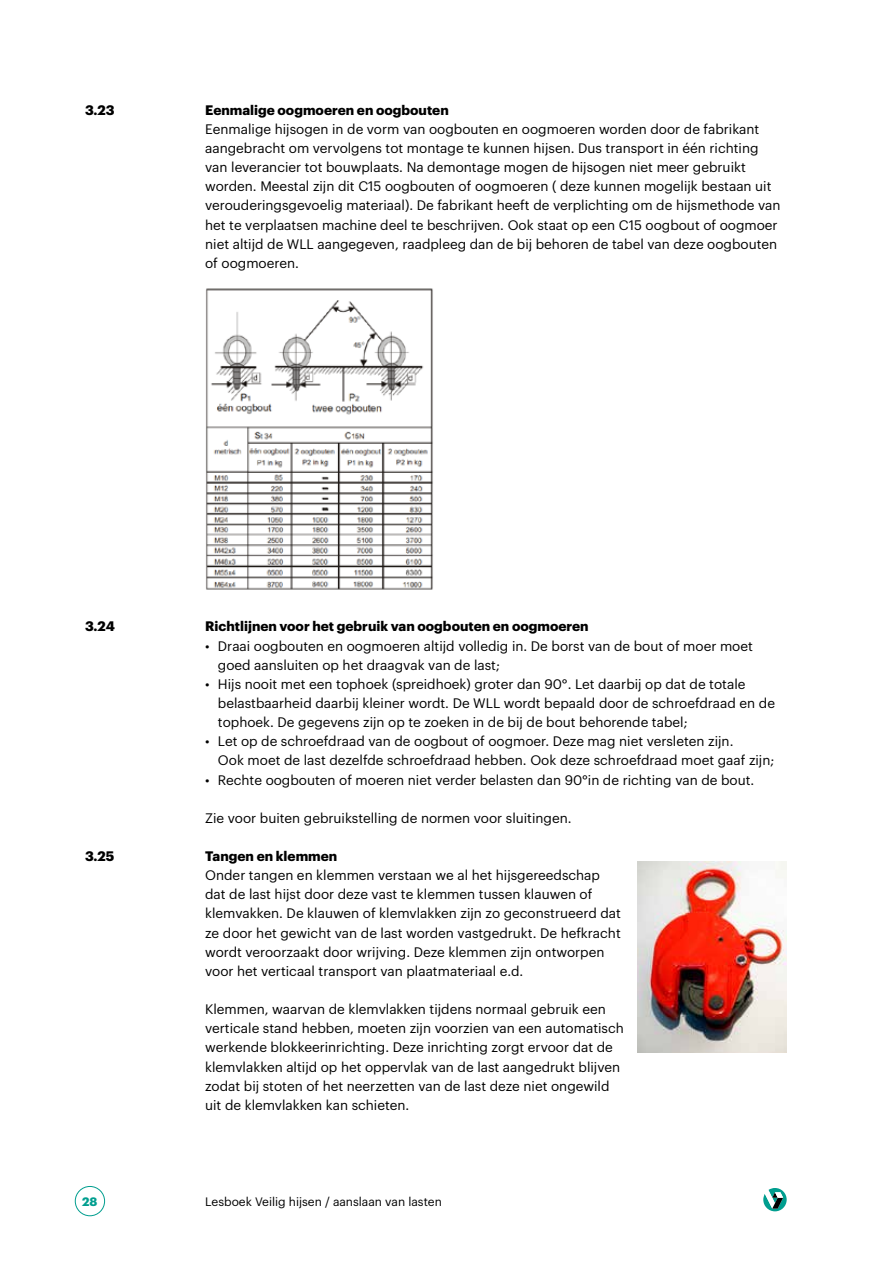
<style>
.page{position:relative;width:893px;height:1263px;background:#fff}
.page>*{position:absolute;margin:0;border:0;box-sizing:border-box;transform-origin:0 0}
.t1{font:13.5px/19.2px "Graphik";color:#000}
.t2{font:700 13.5px "Graphik";color:#000}
.t3{font:12px "Graphik";color:#000}
.t4{font:700 12px "Graphik";color:#009e8f}
</style>
<div class="page">
<div style="left:75px;top:1186px;width:30px;height:30px;border:1px solid #009e8f;border-radius:50%"></div>
<svg style="left:763px;top:1188px;width:24px;height:23px"></svg>
<img style="left:206px;top:288px;width:227px;height:302px">
<img style="left:638px;top:861px;width:149px;height:191px">
<p class="t2" style="left:85px;top:99px;width:31px">3.23</p>
<p class="t2" style="left:205px;top:99px;width:245px">Eenmalige oogmoeren en oogbouten</p>
<p class="t1" style="left:205px;top:118px;width:577px">Eenmalige hijsogen in de vorm van oogbouten en oogmoeren worden door de fabrikant aangebracht om vervolgens tot montage te kunnen hijsen. Dus transport in één richting van leverancier tot bouwplaats. Na demontage mogen de hijsogen niet meer gebruikt worden. Meestal zijn dit C15 oogbouten of oogmoeren ( deze kunnen mogelijk bestaan uit verouderingsgevoelig materiaal). De fabrikant heeft de verplichting om de hijsmethode van het te verplaatsen machine deel te beschrijven. Ook staat op een C15 oogbout of oogmoer niet altijd de WLL aangegeven, raadpleeg dan de bij behoren de tabel van deze oogbouten of oogmoeren.</p>
<p class="t2" style="left:85px;top:616px;width:31px">3.24</p>
<p class="t2" style="left:85px;top:846px;width:31px">3.25</p>
<p class="t2" style="left:205px;top:616px;width:385px">Richtlijnen voor het gebruik van oogbouten en oogmoeren</p>
<p class="t1" style="left:218px;top:635px;width:536px;text-indent:-13px">• Draai oogbouten en oogmoeren altijd volledig in. De borst van de bout of moer moet goed aansluiten op het draagvak van de last;</p>
<p class="t1" style="left:218px;top:673px;width:559px;text-indent:-13px">• Hijs nooit met een tophoek (spreidhoek) groter dan 90°. Let daarbij op dat de totale belastbaarheid daarbij kleiner wordt. De WLL wordt bepaald door de schroefdraad en de tophoek. De gegevens zijn op te zoeken in de bij de bout behorende tabel;</p>
<p class="t1" style="left:218px;top:731px;width:558px;text-indent:-13px">• Let op de schroefdraad van de oogbout of oogmoer. Deze mag niet versleten zijn.<br>Ook moet de last dezelfde schroefdraad hebben. Ook deze schroefdraad moet gaaf zijn;</p>
<p class="t1" style="left:205px;top:769px;width:551px">• Rechte oogbouten of moeren niet verder belasten dan 90°in de richting van de bout.</p>
<p class="t1" style="left:205px;top:807px;width:368px">Zie voor buiten gebruikstelling de normen voor sluitingen.</p>
<p class="t2" style="left:205px;top:846px;width:134px">Tangen en klemmen</p>
<p class="t1" style="left:205px;top:864px;width:417px">Onder tangen en klemmen verstaan we al het hijsgereedschap dat de last hijst door deze vast te klemmen tussen klauwen of klemvakken. De klauwen of klemvlakken zijn zo geconstrueerd dat ze door het gewicht van de last worden vastgedrukt. De hefkracht wordt veroorzaakt door wrijving. Deze klemmen zijn ontworpen voor het verticaal transport van plaatmateriaal e.d.</p>
<p class="t1" style="left:205px;top:998px;width:420px">Klemmen, waarvan de klemvlakken tijdens normaal gebruik een verticale stand hebben, moeten zijn voorzien van een automatisch werkende blokkeerinrichting. Deze inrichting zorgt ervoor dat de klemvlakken altijd op het oppervlak van de last aangedrukt blijven zodat bij stoten of het neerzetten van de last deze niet ongewild uit de klemvlakken kan schieten.</p>
<p class="t4" style="left:82px;top:1192px;width:17px">28</p>
<p class="t3" style="left:205px;top:1192px;width:238px">Lesboek Veilig hijsen / aanslaan van lasten</p>
</div>
